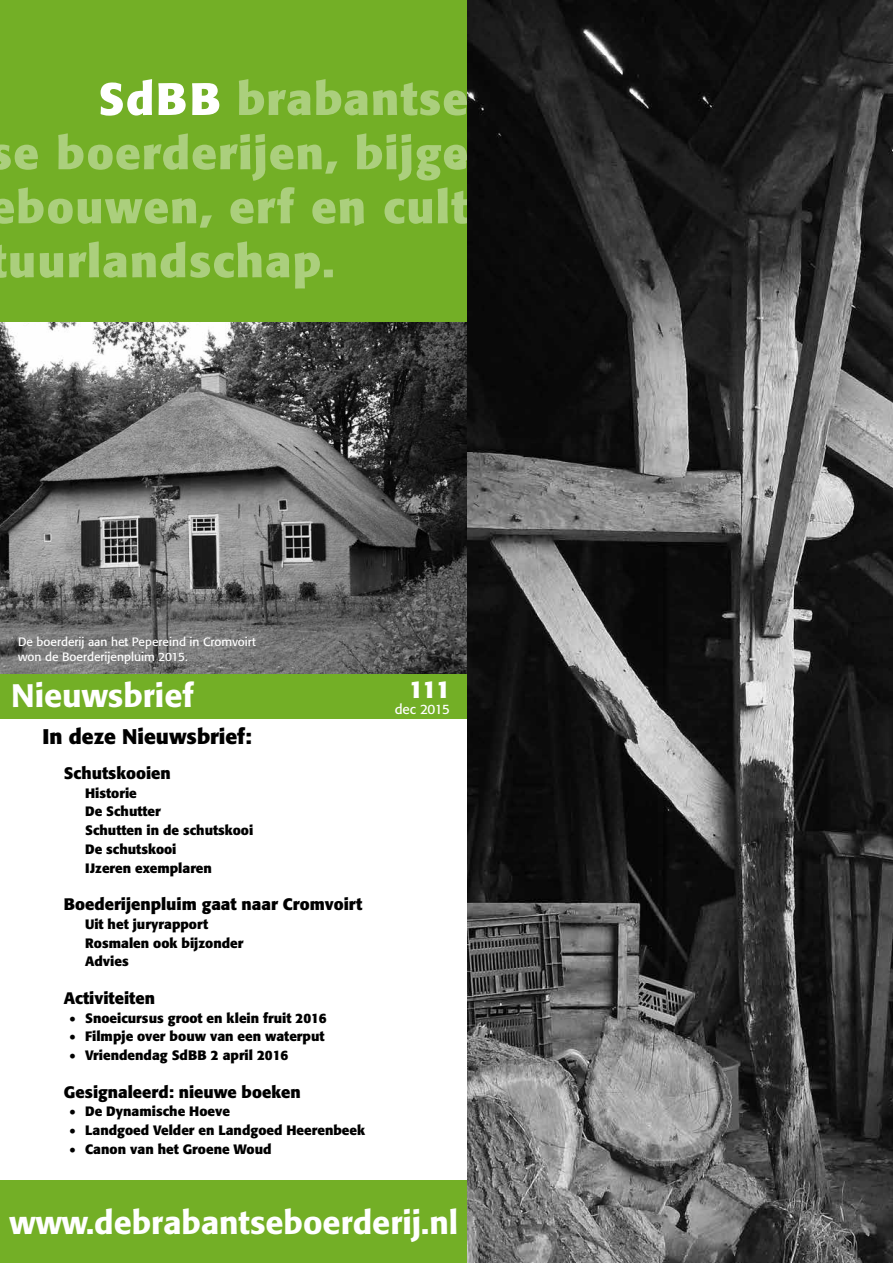
<style>
.page{position:relative;width:893px;height:1263px;background:#fff}
.page>*{position:absolute;margin:0;border:0;box-sizing:border-box;transform-origin:0 0}
.t1{font:500 32.25px "Formata";color:#fff}
.t2{font:700 24px "Formata";letter-spacing:-.02em;color:#fff}
.t3{font:700 21px "Formata";color:#000}
.t4{font:700 16.5px "Formata";color:#000}
.t5{font:700 13.5px/18.8px "Formata";color:#000}
.t6{font:13.5px "Formata";letter-spacing:-.02em;color:#fff}
.t7{font:12px/14.4px "Formata";color:#fff}
</style>
<div class="page">
<img style="left:0;top:321px;width:468px;height:353px">
<div style="left:0;top:0;width:471px;height:321px;background:#73af26"></div>
<svg style="left:0;top:241px;width:333px;height:48px"></svg>
<svg style="left:0;top:187px;width:468px;height:41px"></svg>
<svg style="left:0;top:133px;width:468px;height:48px"></svg>
<svg style="left:101px;top:79px;width:118px;height:37px"></svg>
<svg style="left:239px;top:79px;width:228px;height:37px"></svg>
<div style="left:0;top:1180px;width:471px;height:83px;background:#73af26"></div>
<div style="left:0;top:674px;width:471px;height:44px;background:#73af26"></div>
<img style="left:468px;top:0;width:425px;height:1263px">
<p class="t7" style="left:18px;top:635px;width:239px">De boerderij aan het Pepereind in Cromvoirt won de Boerderijenpluim 2015.</p>
<h1 class="t1" style="left:11px;top:676px;width:184px">Nieuwsbrief</h1>
<h2 class="t2" style="left:409px;top:674px;width:43px">111</h2>
<h2 class="t2" style="left:405px;top:685px;width:43px">109</h2>
<p class="t6" style="left:395px;top:701px;width:57px">dec 2015</p>
<h3 class="t3" style="left:43px;top:723px;width:211px">In deze Nieuwsbrief:</h3>
<p class="t4" style="left:64px;top:763px;width:108px">Schutskooien</p>
<p class="t5" style="left:85px;top:783px;width:170px">Historie<br>De Schutter<br>Schutten in de schutskooi<br>De schutskooi<br>IJzeren exemplaren</p>
<p class="t4" style="left:64px;top:894px;width:300px">Boederijenpluim gaat naar Cromvoirt</p>
<p class="t5" style="left:85px;top:915px;width:160px">Uit het juryrapport<br>Rosmalen ook bijzonder<br>Advies</p>
<p class="t4" style="left:64px;top:988px;width:93px">Activiteiten</p>
<p class="t5" style="left:70px;top:1008px;width:259px">• Snoeicursus groot en klein fruit 2016</p>
<p class="t5" style="left:70px;top:1027px;width:256px">• Filmpje over bouw van een waterput</p>
<p class="t5" style="left:70px;top:1046px;width:220px">• Vriendendag SdBB 2 april 2016</p>
<p class="t4" style="left:64px;top:1081px;width:238px">Gesignaleerd: nieuwe boeken</p>
<p class="t5" style="left:70px;top:1102px;width:162px">• De Dynamische Hoeve</p>
<p class="t5" style="left:70px;top:1121px;width:297px">• Landgoed Velder en Landgoed Heerenbeek</p>
<p class="t5" style="left:70px;top:1140px;width:203px">• Canon van het Groene Woud</p>
<h1 class="t1" style="left:10px;top:1203px;width:450px">www.debrabantseboerderij.nl</h1>
</div>
